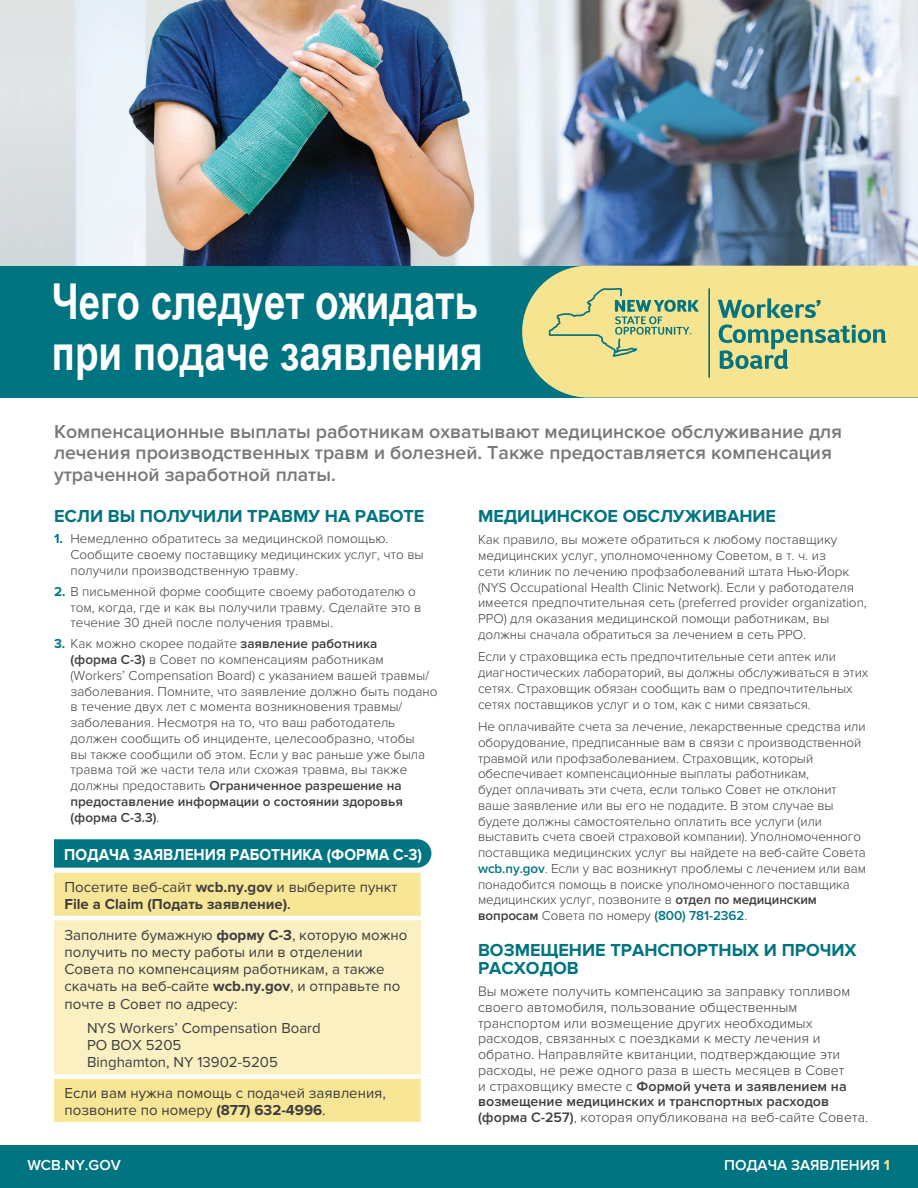
<style>
.page{position:relative;width:918px;height:1188px;background:#fff}
.page>*{position:absolute;margin:0;border:0;box-sizing:border-box;transform-origin:0 0}
.t1{font:700 49.5px/51px "Arial Narrow";color:#fff;scale:.95 1}
.No_Spacing{font:600 19.5px/21.8px "Proxima Nova";color:#76787b}
.No_Spacing-2{font:700 18px/18px "Proxima Nova";color:#007481}
.t2{font:700 16.5px "Proxima Nova";color:#fff;scale:.93 1}
.t3{font:15px/17.2px "Proxima Nova";color:#3e3e3f}
.t4{font:700 15px/17.2px "Proxima Nova";color:#3e3e3f}
.Body{font:600 15px "Proxima Nova";color:#fff}
.No_Spacing-3{font:300 14.25px/15.8px "Proxima Nova";color:#3e3e3f}
.No_Spacing-4{font:300 13.5px/15.8px "Proxima Nova";color:#3e3e3f}
.s1{font-weight:700;color:#007d8a}
.s2{font-weight:600}
.s3{font-weight:400}
.s4{font-weight:700}
.s5{font-weight:600;color:#007481}
.s6{font-weight:700;color:#f7e389}
</style>
<div class="page">
<img style="left:0;top:0;width:918px;height:266px">
<div style="left:0;top:266px;width:918px;height:131px;background:#007481"></div>
<svg style="left:522px;top:266px;width:396px;height:132px;background:#e6dc8e"></svg>
<div style="left:0;top:1145px;width:918px;height:43px;background:#007481"></div>
<hr style="left:708px;top:288px;width:2px;height:90px;background:#057481">
<svg style="left:549px;top:288px;width:150px;height:69px;background:#d6d48d"></svg>
<svg style="left:718px;top:298px;width:103px;height:20px"></svg>
<svg style="left:719px;top:324px;width:167px;height:45px"></svg>
<div style="left:54px;top:873px;width:367px;height:249px;background:#f8e697"></div>
<div style="left:54px;top:918px;width:367px;height:159px;background:#faf0c2"></div>
<hr style="left:54px;top:916px;width:367px;height:4px;background:#fff">
<div style="left:54px;top:1074px;width:367px;height:5px;background:#fff"></div>
<svg style="left:54px;top:839px;width:377px;height:29px;background:#077884"></svg>
<p class="t1" style="left:52px;top:274px;width:455px">Чего следует ожидать при подаче заявления</p>
<p class="No_Spacing" style="left:54px;top:421px;width:790px">Компенсационные выплаты работникам охватывают медицинское обслуживание для лечения производственных травм и болезней. Также предоставляется компенсация утраченной заработной платы.</p>
<p class="No_Spacing-2" style="left:54px;top:507px;width:372px">ЕСЛИ ВЫ ПОЛУЧИЛИ ТРАВМУ НА РАБОТЕ</p>
<p class="No_Spacing-4" style="left:70px;top:531px;width:355px;text-indent:-16px"><span class="s1">1.</span> Немедленно обратитесь за медицинской помощью.<br>Сообщите своему поставщику медицинских услуг, что вы получили производственную травму.</p>
<p class="No_Spacing-4" style="left:70px;top:584px;width:352px;text-indent:-16px"><span class="s1">2.</span> В письменной форме сообщите своему работодателю o том, когда, где и как вы получили травму. Сделайте это в течение 30 дней после получения травмы.</p>
<p class="No_Spacing-4" style="left:70px;top:636px;width:369px;text-indent:-16px"><span class="s1">3.</span> Как можно скорее подайте <span class="s2">заявление работника<br>(форма C-3)</span> в Совет по компенсациям работникам (Workers’ Compensation Board) с указанием вашей травмы/ заболевания. Помните, что заявление должно быть подано в течение двух лет с момента возникновения травмы/ заболевания. Несмотря на то, что ваш работодатель должен сообщить об инциденте, целесообразно, чтобы<br>вы также сообщили об этом. Если у вас раньше уже была травма той же части тела или схожая травма, вы также должны предоставить <span class="s2">Ограниченное разрешение на предоставление информации о состоянии здоровья (форма C-3.3)</span>.</p>
<p class="t2" style="left:64px;top:845px;width:386px">ПОДАЧА ЗАЯВЛЕНИЯ РАБОТНИКА (ФОРМА C-3)</p>
<p class="t4" style="left:64px;top:878px;width:335px"><span class="s3">Посетите веб-сайт</span> wcb.ny.gov <span class="s3">и выберите пункт<br></span>File a Claim (Подать заявление)<span class="s2">.</span></p>
<p class="t3" style="left:64px;top:926px;width:344px">Заполните бумажную <span class="s4">форму C-3</span>, которую можно получить по месту работы или в отделении Совета по компенсациям работникам, а также скачать на веб-сайте <span class="s4">wcb.ny.gov</span>, и отправьте по почте в Совет по адресу:</p>
<p class="t3" style="left:87px;top:1019px;width:235px">NYS Workers’ Compensation Board</p>
<p class="t3" style="left:87px;top:1036px;width:96px">PO BOX 5205</p>
<p class="t3" style="left:87px;top:1054px;width:192px">Binghamton, NY 13902-5205</p>
<p class="t3" style="left:64px;top:1084px;width:323px">Если вам нужна помощь с подачей заявления, позвоните по номеру <span class="s4">(877) 632-4996</span>.</p>
<p class="No_Spacing-2" style="left:478px;top:507px;width:300px">МЕДИЦИНСКОЕ ОБСЛУЖИВАНИЕ</p>
<p class="No_Spacing-4" style="left:478px;top:532px;width:390px">Как правило, вы можете обратиться к любому поставщику медицинских услуг, уполномоченному Советом, в т. ч. из<br>сети клиник по лечению профзаболеваний штата Нью-Йорк (NYS Occupational Health Clinic Network). Если у работодателя имеется предпочтительная сеть (preferred provider organization, PPO) для оказания медицинской помощи работникам, вы должны сначала обратиться за лечением в сеть PPO.</p>
<p class="No_Spacing-4" style="left:478px;top:649px;width:392px">Если у страховщика есть предпочтительные сети аптек или диагностических лабораторий, вы должны обслуживаться в этих сетях. Страховщик обязан сообщить вам о предпочтительных сетях поставщиков услуг и о том, как с ними связаться.</p>
<p class="No_Spacing-4" style="left:478px;top:719px;width:390px">Не оплачивайте счета за лечение, лекарственные средства или оборудование, предписанные вам в связи с производственной травмой или профзаболеванием. Страховщик, который обеспечивает компенсационные выплаты работникам,<br>будет оплачивать эти счета, если только Совет не отклонит ваше заявление или вы его не подадите. В этом случае вы будете должны самостоятельно оплатить все услуги (или выставить счета своей страховой компании). Уполномоченного поставщика медицинских услуг вы найдете на веб-сайте Совета <span class="s5">wcb.ny.gov</span>. Если у вас возникнут проблемы с лечением или вам понадобится помощь в поиске уполномоченного поставщика медицинских услуг, позвоните в <span class="s2">отдел по медицинским вопросам</span> Совета по номеру <span class="s5">(800) 781-2362</span>.</p>
<p class="No_Spacing-2" style="left:478px;top:941px;width:380px">ВОЗМЕЩЕНИЕ ТРАНСПОРТНЫХ И ПРОЧИХ<br>РАСХОДОВ</p>
<p class="No_Spacing-3" style="left:478px;top:984px;width:392px">Вы можете получить компенсацию за заправку топливом своего автомобиля, пользование общественным транспортом или возмещение других необходимых расходов, связанных с поездками к месту лечения и обратно. Направляйте квитанции, подтверждающие эти расходы, не реже одного раза в шесть месяцев в Совет<br>и страховщику вместе с <span class="s2">Формой учета и заявлением на возмещение медицинских и транспортных расходов (форма C-257)</span>, которая опубликована на веб-сайте Совета.</p>
<p class="Body" style="left:27px;top:1156px;width:95px">WCB.NY.GOV</p>
<p class="Body" style="left:724px;top:1156px;width:167px">ПОДАЧА ЗАЯВЛЕНИЯ <span class="s6">1</span></p>
</div>
